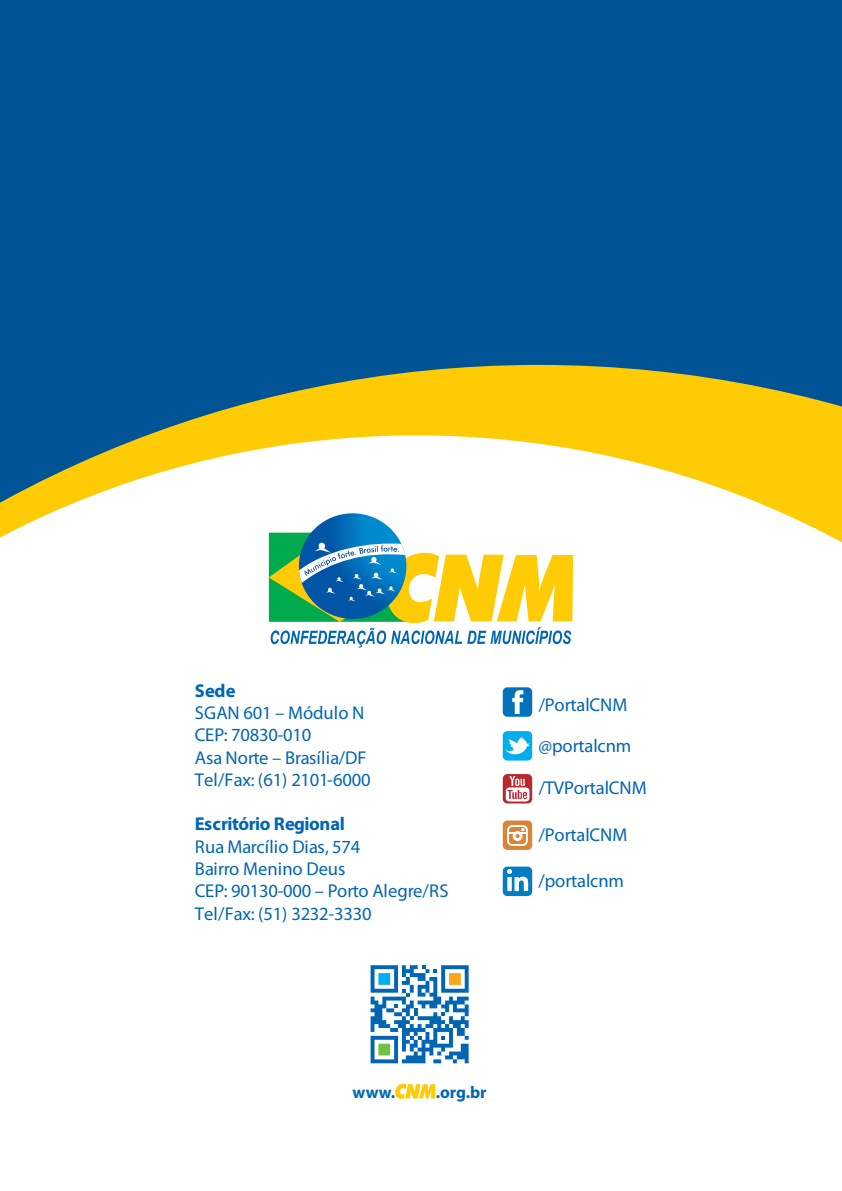
<style>
.page{position:relative;width:842px;height:1191px;background:#005496}
.page>*{position:absolute;margin:0;border:0;box-sizing:border-box;transform-origin:0 0}
.t1{font:18.6px/22.2px "Myriad Pro";letter-spacing:-.01em;color:#0066b3}
.t2{font:700 18.6px "Myriad Pro";letter-spacing:-.025em;color:#0066b3}
.t3{font:700 17px "Myriad Pro";letter-spacing:-.005em;color:#0066b3}
</style>
<div class="page">
<svg style="left:148px;top:365px;width:694px;height:70px;fill:#ffcb05"></svg>
<div style="left:0;top:435px;width:842px;height:756px;background:#fff"></div>
<svg style="left:269px;top:513px;width:304px;height:134px;background:#afc8a5"></svg>
<div style="left:503px;top:731px;width:29px;height:29px;background:#00aeef;border-radius:5px"></div>
<svg style="left:505px;top:737px;width:25px;height:18px"></svg>
<svg style="left:503px;top:774px;width:29px;height:29px"></svg>
<div style="left:503px;top:687px;width:29px;height:29px;background:#0072bc;border-radius:5px"></div>
<svg style="left:512px;top:690px;width:11px;height:24px"></svg>
<div style="left:503px;top:820px;width:29px;height:30px;background:#d98538;border-radius:5px"></div>
<svg style="left:507px;top:825px;width:21px;height:21px"></svg>
<div style="left:503px;top:866px;width:29px;height:30px;background:#007dc5;border-radius:5px"></div>
<svg style="left:506px;top:776px;width:23px;height:25px"></svg>
<svg style="left:507px;top:869px;width:21px;height:22px"></svg>
<div style="left:355px;top:949px;width:129px;height:130px;background:#fff"></div>
<svg style="left:371px;top:965px;width:98px;height:98px"></svg>
<svg style="left:395px;top:1083px;width:40px;height:15px"></svg>
<p class="t2" style="left:195px;top:678px;width:42px">Sede</p>
<p class="t1" style="left:195px;top:701px;width:177px">SGAN 601 – Módulo N<br>CEP: 70830-010<br>Asa Norte – Brasília/DF<br>Tel/Fax: (61) 2101-6000</p>
<p class="t2" style="left:195px;top:812px;width:152px">Escritório Regional</p>
<p class="t1" style="left:195px;top:835px;width:255px">Rua Marcílio Dias, 574<br>Bairro Menino Deus<br>CEP: 90130-000 – Porto Alegre/RS<br>Tel/Fax: (51) 3232-3330</p>
<p class="t1" style="left:539px;top:693px;width:90px">/PortalCNM</p>
<p class="t1" style="left:539px;top:734px;width:94px">@portalcnm</p>
<p class="t1" style="left:539px;top:777px;width:109px">/TVPortalCNM</p>
<p class="t1" style="left:539px;top:823px;width:90px">/PortalCNM</p>
<p class="t1" style="left:539px;top:869px;width:87px">/portalcnm</p>
<p class="t3" style="left:353px;top:1081px;width:44px">www.</p>
<p class="t3" style="left:436px;top:1081px;width:52px">.org.br</p>
</div>
